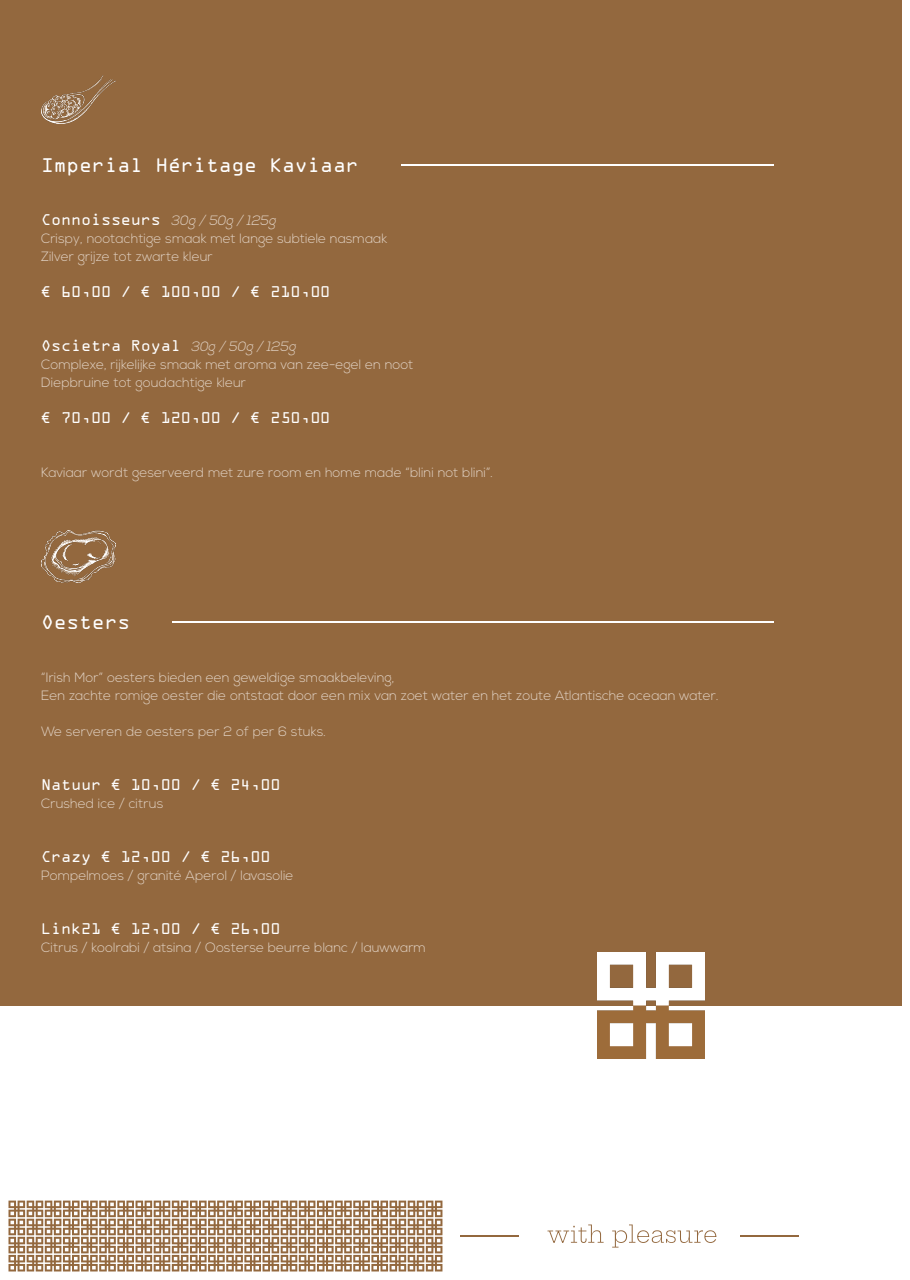
<style>
.page{position:relative;width:910px;height:1280px;background:#fff}
.page>*{position:absolute;margin:0;border:0;box-sizing:border-box;transform-origin:0 0}
.t1{font:21px "OCRA Extended";color:#fff}
.t2{font:16.5px "OCRA Extended";color:#fff}
.t3{font:300 13.5px "Nexa";color:#e1d2c4}
.s1{font-family:"Nexa";font-weight:300;font-style:italic;font-size:13.5px;color:#e1d2c4}
</style>
<div class="page">
<svg style="left:9px;top:1200px;width:433px;height:71px"></svg>
<hr style="left:460px;top:1235px;width:59px;height:1px;background:#93683e">
<hr style="left:740px;top:1235px;width:59px;height:1px;background:#93683e">
<svg style="left:547px;top:1224px;width:57px;height:19px"></svg>
<svg style="left:612px;top:1224px;width:104px;height:23px"></svg>
<div style="left:0;top:0;width:901px;height:1005px;background:#93683e"></div>
<hr style="left:401px;top:164px;width:373px;height:2px;background:#fff">
<img style="left:41px;top:76px;width:75px;height:48px">
<hr style="left:173px;top:621px;width:601px;height:2px;background:#fff">
<img style="left:41px;top:531px;width:75px;height:52px">
<img style="left:598px;top:952px;width:106px;height:107px">
<p class="t1" style="left:41px;top:154px;width:319px">Imperial Héritage Kaviaar</p>
<p class="t2" style="left:41px;top:211px;width:239px">Connoisseurs <span class="s1">30g / 50g / 125g</span></p>
<p class="t3" style="left:41px;top:231px;width:348px">Crispy, nootachtige smaak met lange subtiele nasmaak</p>
<p class="t3" style="left:41px;top:249px;width:173px">Zilver grijze tot zwarte kleur</p>
<p class="t2" style="left:41px;top:283px;width:291px">€ 60,00 / € 100,00 / € 210,00</p>
<p class="t2" style="left:41px;top:337px;width:259px">Oscietra Royal <span class="s1">30g / 50g / 125g</span></p>
<p class="t3" style="left:41px;top:357px;width:374px">Complexe, rijkelijke smaak met aroma van zee-egel en noot</p>
<p class="t3" style="left:41px;top:375px;width:206px">Diepbruine tot goudachtige kleur</p>
<p class="t2" style="left:41px;top:409px;width:291px">€ 70,00 / € 120,00 / € 250,00</p>
<p class="t3" style="left:41px;top:465px;width:453px">Kaviaar wordt geserveerd met zure room en home made “blini not blini”.</p>
<p class="t1" style="left:41px;top:611px;width:90px">Oesters</p>
<p class="t3" style="left:41px;top:669px;width:355px">“Irish Mor” oesters bieden een geweldige smaakbeleving,</p>
<p class="t3" style="left:41px;top:687px;width:679px">Een zachte romige oester die ontstaat door een mix van zoet water en het zoute Atlantische oceaan water.</p>
<p class="t3" style="left:41px;top:723px;width:286px">We serveren de oesters per 2 of per 6 stuks.</p>
<p class="t2" style="left:41px;top:775px;width:241px">Natuur € 10,00 / € 24,00</p>
<p class="t3" style="left:41px;top:795px;width:124px">Crushed ice / citrus</p>
<p class="t2" style="left:41px;top:847px;width:231px">Crazy € 12,00 / € 26,00</p>
<p class="t3" style="left:41px;top:867px;width:254px">Pompelmoes / granité Aperol / lavasolie</p>
<p class="t2" style="left:41px;top:919px;width:241px">Link21 € 12,00 / € 26,00</p>
<p class="t3" style="left:41px;top:939px;width:386px">Citrus / koolrabi / atsina / Oosterse beurre blanc / lauwwarm</p>
</div>
